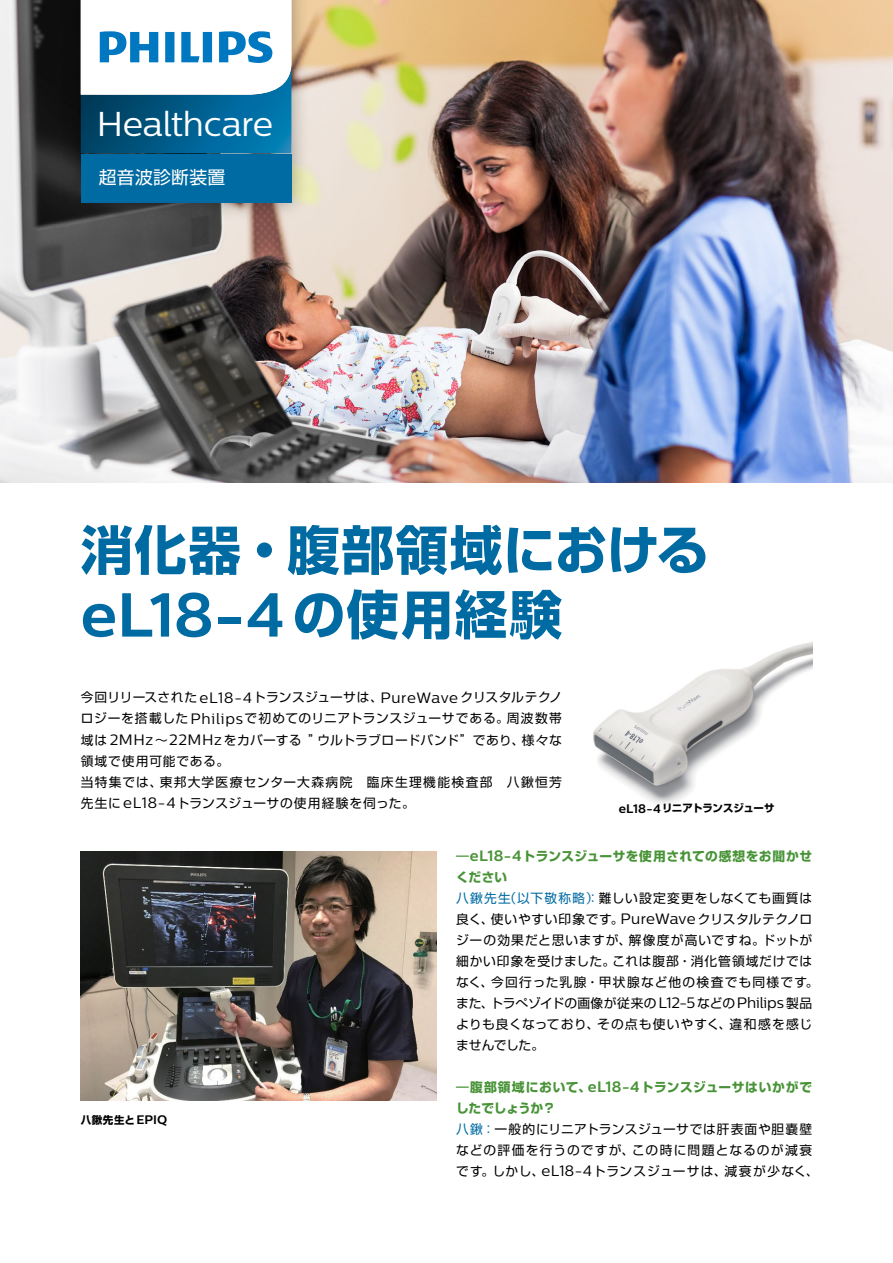
<style>
.page{position:relative;width:893px;height:1263px;background:#fff}
.page>*{position:absolute;margin:0;border:0;box-sizing:border-box;transform-origin:0 0}
.t1{font:700 61.95px "Centrale Sans";color:#006ba2}
.t2{font:700 52.5px "Shin Go Pro";letter-spacing:.02em;color:#006ba2}
.t3{font:34.5px "Centrale Sans";letter-spacing:-.01em;color:#fff}
.t4{font:17.85px "Shin Go Pro";letter-spacing:.015em;color:#fff}
.t5{font:12.75px/21px "Shin Go Pro";letter-spacing:.065em;color:#000}
.t6{font:700 10.5px "Shin Go Pro";letter-spacing:-.03em;color:#000}
.t7{font:700 10.5px "Shin Go Pro";color:#000}
.s1{font-family:"Shin Go Pro";font-size:52.5px}
.s2{font-family:"Centrale Sans";font-size:15px}
.s3{font-family:"Centrale Sans";font-size:12.45px}
.s4{font-weight:700;color:#489337}
.s5{font-family:"Centrale Sans";font-weight:700;font-size:15px;color:#489337}
.s6{color:#006ba2}
</style>
<div class="page">
<img style="left:0;top:0;width:893px;height:483px">
<img style="left:593px;top:642px;width:219px;height:162px">
<img style="left:81px;top:851px;width:356px;height:249px">
<img style="left:55px;top:0;width:262px;height:128px">
<svg style="left:81px;top:0;width:210px;height:128px"></svg>
<img style="left:55px;top:128px;width:262px;height:101px">
<div style="left:81px;top:153px;width:210px;height:50px;background:#006ba2"></div>
<h3 class="t3" style="left:97px;top:104px;width:178px">Healthcare</h3>
<h3 class="t4" style="left:99px;top:163px;width:128px">超音波診断装置</h3>
<h2 class="t2" style="left:81px;top:508px;width:630px">消化器・腹部領域における</h2>
<h1 class="t1" style="left:81px;top:577px;width:483px">eL18-4<span class="s1">の使用経験</span></h1>
<p class="t5" style="left:81px;top:686px;width:483px">今回リリースされた <span class="s2">eL18-4</span>トランスジューサは、<span class="s2">PureWave</span> クリスタルテクノロジーを搭載した <span class="s2">Philips</span>で初めてのリニアトランスジューサである。周波数帯域は <span class="s2">2MHz</span>～<span class="s2">22MHz</span>をカバーする ”ウルトラブロードバンド”であり、様々な領域で使用可能である。<br>当特集では、東邦大学医療センター大森病院　臨床生理機能検査部　八鍬恒芳先生に <span class="s2">eL18-4</span>トランスジューサの使用経験を伺った。</p>
<p class="t6" style="left:619px;top:800px;width:157px"><span class="s3">eL18-4</span>リニアトランスジューサ</p>
<p class="t7" style="left:81px;top:1111px;width:88px">八鍬先生と<span class="s3">EPIQ</span></p>
<p class="t5" style="left:456px;top:844px;width:364px"><span class="s4">―</span><span class="s5">eL18-4</span><span class="s4">トランスジューサを使用されての感想をお聞かせください<br></span><span class="s6">八鍬先生（以下敬称略）：</span>難しい設定変更をしなくても画質は良く、使いやすい印象です。<span class="s2">PureWave</span> クリスタルテクノロジーの効果だと思いますが、解像度が高いですね。ドットが細かい印象を受けました。これは腹部・消化管領域だけではなく、今回行った乳腺・甲状腺など他の検査でも同様です。また、トラぺゾイドの画像が従来の<span class="s2">L12-5</span>などの<span class="s2">Philips</span> 製品よりも良くなっており、その点も使いやすく、違和感を感じませんでした。</p>
<p class="t5" style="left:456px;top:1075px;width:364px"><span class="s4">―腹部領域において、</span><span class="s5">eL18-4</span><span class="s4">トランスジューサはいかがでしたでしょうか？<br></span><span class="s6">八鍬：</span>一般的にリニアトランスジューサでは肝表面や胆嚢壁などの評価を行うのですが、この時に問題となるのが減衰です。しかし、<span class="s2">eL18-4</span>トランスジューサは、減衰が少なく、</p>
</div>
